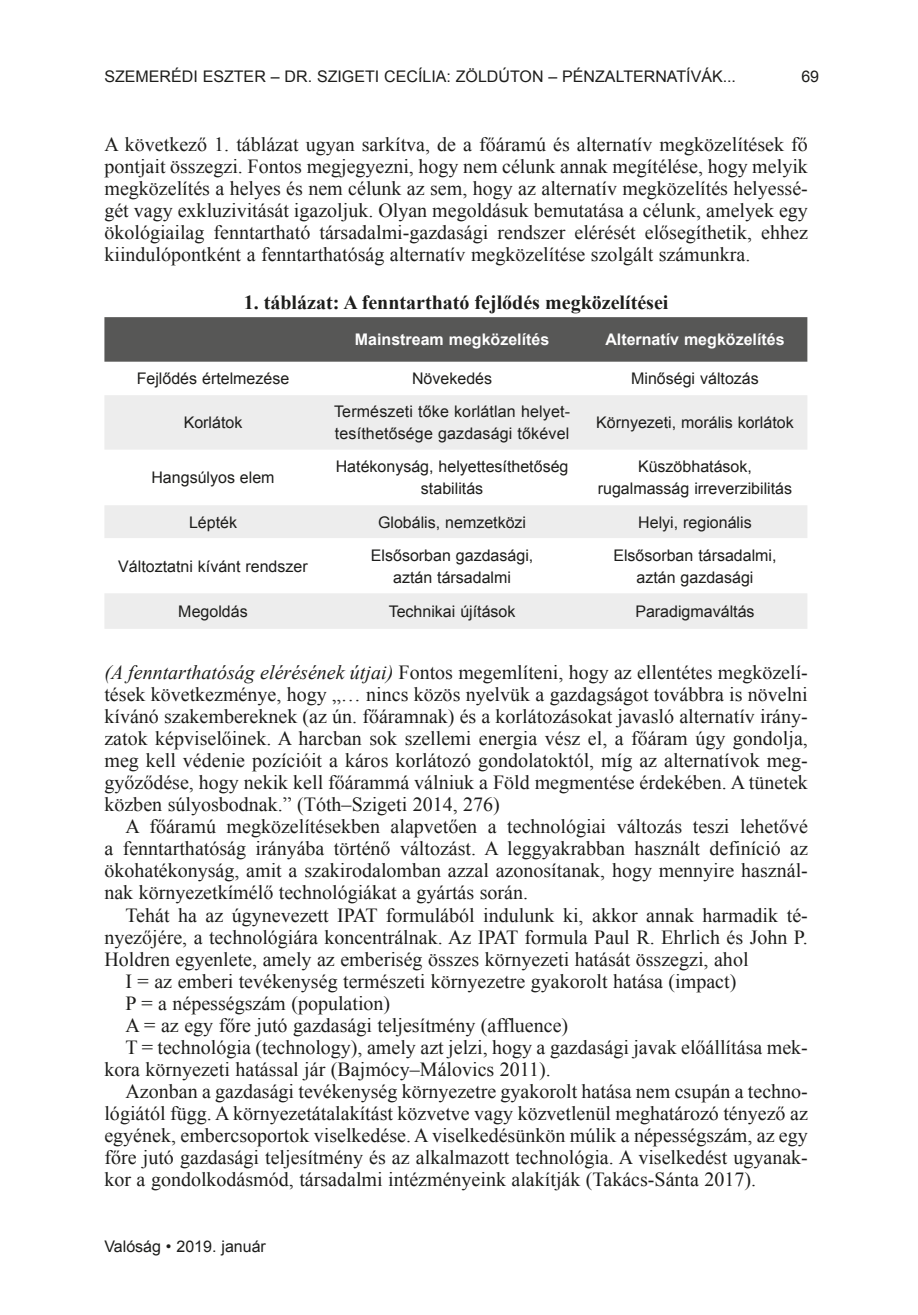
<style>
.page{position:relative;width:918px;height:1315px;background:#fff}
.page>*{position:absolute;margin:0;border:0;box-sizing:border-box;transform-origin:0 0}
.Szöveg{font:20px/22px "Times New Roman";color:#1d1d1b;text-align:justify}
.Képaláírás{font:700 20px "Times New Roman";color:#1d1d1b}
.Táblázat_szöveg{font:16px/22px "Arial";color:#1d1d1b}
.Táblázat_szöveg-2{font:700 16px "Arial";color:#fff}
.s1{font-style:italic}
</style>
<div class="page">
<div style="left:104px;top:317px;width:703px;height:44px;background:#575756"></div>
<svg style="left:104px;top:395px;width:703px;height:234px;fill:#ededed"></svg>
<p class="Táblázat_szöveg" style="left:104px;top:66px;width:633px">SZEMERÉDI ESZTER – DR. SZIGETI CECÍLIA: ZÖLDÚTON – PÉNZALTERNATÍVÁK...</p>
<p class="Táblázat_szöveg" style="left:801px;top:66px;width:19px">69</p>
<p class="Szöveg" style="left:104px;top:133px;width:705px">A következő 1. táblázat ugyan sarkítva, de a főáramú és alternatív megközelítések fő pontjait összegzi. Fontos megjegyezni, hogy nem célunk annak megítélése, hogy melyik megközelítés a helyes és nem célunk az sem, hogy az alternatív megközelítés helyessé&shy;gét vagy exkluzivitását igazoljuk. Olyan megoldásuk bemutatása a célunk, amelyek egy ökológiailag fenntartható társadalmi-gazdasági rendszer elérését elősegíthetik, ehhez kiindulópontként a fenntarthatóság alternatív megközelítése szolgált számunkra.</p>
<p class="Képaláírás" style="left:244px;top:288px;width:426px">1. táblázat: A fenntartható fejlődés megközelítései</p>
<p class="Táblázat_szöveg-2" style="left:355px;top:329px;width:196px">Mainstream megközelítés</p>
<p class="Táblázat_szöveg-2" style="left:605px;top:329px;width:181px">Alternatív megközelítés</p>
<p class="Táblázat_szöveg" style="left:137px;top:368px;width:154px">Fejlődés értelmezése</p>
<p class="Táblázat_szöveg" style="left:412px;top:368px;width:82px">Növekedés</p>
<p class="Táblázat_szöveg" style="left:631px;top:368px;width:129px">Minőségi változás</p>
<p class="Táblázat_szöveg" style="left:184px;top:412px;width:60px">Korlátok</p>
<p class="Táblázat_szöveg" style="left:334px;top:401px;width:237px">Természeti tőke korlátlan helyet&shy;tesíthetősége gazdasági tőkével</p>
<p class="Táblázat_szöveg" style="left:596px;top:412px;width:199px">Környezeti, morális korlátok</p>
<p class="Táblázat_szöveg" style="left:151px;top:467px;width:125px">Hangsúlyos elem</p>
<p class="Táblázat_szöveg" style="left:336px;top:456px;width:234px">Hatékonyság, helyettesíthetőség</p>
<p class="Táblázat_szöveg" style="left:421px;top:478px;width:64px">stabilitás</p>
<p class="Táblázat_szöveg" style="left:638px;top:456px;width:115px">Küszöbhatások,</p>
<p class="Táblázat_szöveg" style="left:597px;top:478px;width:196px">rugalmasság irreverzibilitás</p>
<p class="Táblázat_szöveg" style="left:189px;top:511px;width:50px">Lépték</p>
<p class="Táblázat_szöveg" style="left:378px;top:511px;width:150px">Globális, nemzetközi</p>
<p class="Táblázat_szöveg" style="left:638px;top:511px;width:115px">Helyi, regionális</p>
<p class="Táblázat_szöveg" style="left:118px;top:555px;width:191px">Változtatni kívánt rendszer</p>
<p class="Táblázat_szöveg" style="left:371px;top:544px;width:164px">Elsősorban gazdasági,</p>
<p class="Táblázat_szöveg" style="left:393px;top:566px;width:119px">aztán társadalmi</p>
<p class="Táblázat_szöveg" style="left:613px;top:544px;width:165px">Elsősorban társadalmi,</p>
<p class="Táblázat_szöveg" style="left:636px;top:566px;width:118px">aztán gazdasági</p>
<p class="Táblázat_szöveg" style="left:178px;top:600px;width:71px">Megoldás</p>
<p class="Táblázat_szöveg" style="left:388px;top:600px;width:128px">Technikai újítások</p>
<p class="Táblázat_szöveg" style="left:635px;top:600px;width:121px">Paradigmaváltás</p>
<p class="Szöveg" style="left:104px;top:661px;width:705px"><span class="s1">(A fenntarthatóság elérésének útjai)</span> Fontos megemlíteni, hogy az ellentétes megközelí&shy;tések következménye, hogy „… nincs közös nyelvük a gazdagságot továbbra is növelni kívánó szakembereknek (az ún. főáramnak) és a korlátozásokat javasló alternatív irány&shy;zatok képviselőinek. A harcban sok szellemi energia vész el, a főáram úgy gondolja, meg kell védenie pozícióit a káros korlátozó gondolatoktól, míg az alternatívok meg&shy;győződése, hogy nekik kell főárammá válniuk a Föld megmentése érdekében. A tünetek közben súlyosbodnak.” (Tóth–Szigeti 2014, 276)</p>
<p class="Szöveg" style="left:104px;top:815px;width:705px;text-indent:21px">A főáramú megközelítésekben alapvetően a technológiai változás teszi lehetővé a fenntarthatóság irányába történő változást. A leggyakrabban használt definíció az ökohatékonyság, amit a szakirodalomban azzal azonosítanak, hogy mennyire használ&shy;nak környezetkímélő technológiákat a gyártás során.</p>
<p class="Szöveg" style="left:104px;top:903px;width:704px;text-indent:21px">Tehát ha az úgynevezett IPAT formulából indulunk ki, akkor annak harmadik té&shy;nyezőjére, a technológiára koncentrálnak. Az IPAT formula Paul R. Ehrlich és John P.<br>Holdren egyenlete, amely az emberiség összes környezeti hatását összegzi, ahol</p>
<p class="Szöveg" style="left:125px;top:969px;width:612px">I = az emberi tevékenység természeti környezetre gyakorolt hatása (impact)</p>
<p class="Szöveg" style="left:125px;top:991px;width:266px">P = a népességszám (population)</p>
<p class="Szöveg" style="left:125px;top:1013px;width:444px">A = az egy főre jutó gazdasági teljesítmény (affluence)</p>
<p class="Szöveg" style="left:104px;top:1035px;width:704px;text-indent:21px">T = technológia (technology), amely azt jelzi, hogy a gazdasági javak előállítása mek&shy;kora környezeti hatással jár (Bajmócy–Málovics 2011).</p>
<p class="Szöveg" style="left:104px;top:1079px;width:704px;text-indent:21px">Azonban a gazdasági tevékenység környezetre gyakorolt hatása nem csupán a techno&shy;lógiától függ. A környezetátalakítást közvetve vagy közvetlenül meghatározó tényező az egyének, embercsoportok viselkedése. A viselkedésünkön múlik a népességszám, az egy főre jutó gazdasági teljesítmény és az alkalmazott technológia. A viselkedést ugyanak&shy;kor a gondolkodásmód, társadalmi intézményeink alakítják (Takács-Sánta 2017).</p>
<p class="Táblázat_szöveg" style="left:104px;top:1234px;width:163px">Valóság • 2019. január</p>
</div>
